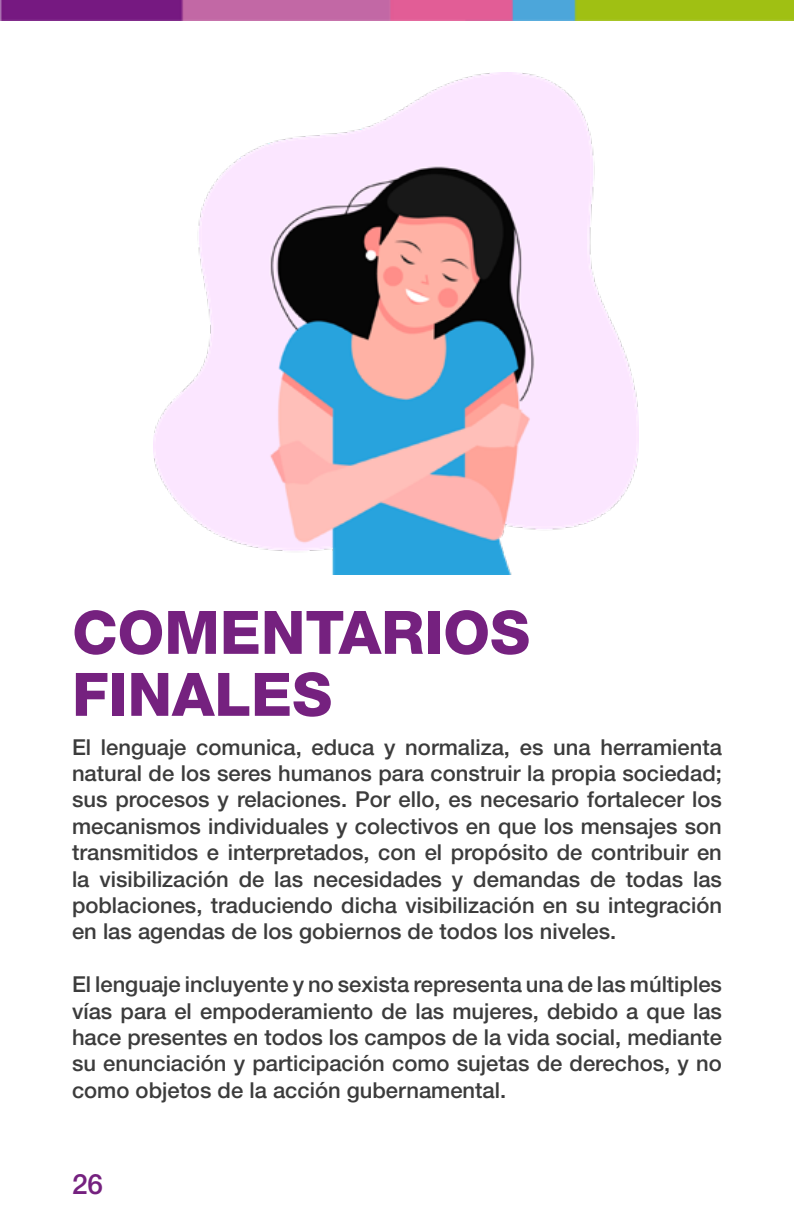
<style>
.page{position:relative;width:794px;height:1224px;background:#fff}
.page>*{position:absolute;margin:0;border:0;box-sizing:border-box;transform-origin:0 0}
.t1{font:800 60px/62px "Helvetica Neue LT Std";color:#75217f}
.t2{font:500 28px "Helvetica Neue LT Std";color:#75217f}
.t3{font:500 22px/26.4px "Helvetica Neue LT Std";color:#3c3c3c;text-align:justify}
</style>
<div class="page">
<img style="left:0;top:0;width:794px;height:20px">
<img style="left:153px;top:72px;width:485px;height:503px">
<h1 class="t1" style="left:72px;top:601px;width:459px">COMENTARIOS<br>FINALES</h1>
<p class="t3" style="left:72px;top:733px;width:651px">El lenguaje comunica, educa y normaliza, es una herramienta natural de los seres humanos para construir la propia sociedad; sus procesos y relaciones. Por ello, es necesario fortalecer los mecanismos individuales y colectivos en que los mensajes son transmitidos e interpretados, con el propósito de contribuir en la visibilización de las necesidades y demandas de todas las poblaciones, traduciendo dicha visibilización en su integración en las agendas de los gobiernos de todos los niveles.</p>
<p class="t3" style="left:72px;top:971px;width:651px">El lenguaje incluyente y no sexista representa una de las múltiples vías para el empoderamiento de las mujeres, debido a que las hace presentes en todos los campos de la vida social, mediante su enunciación y participación como sujetas de derechos, y no como objetos de la acción gubernamental.</p>
<p class="t2" style="left:72px;top:1167px;width:33px">26</p>
</div>
